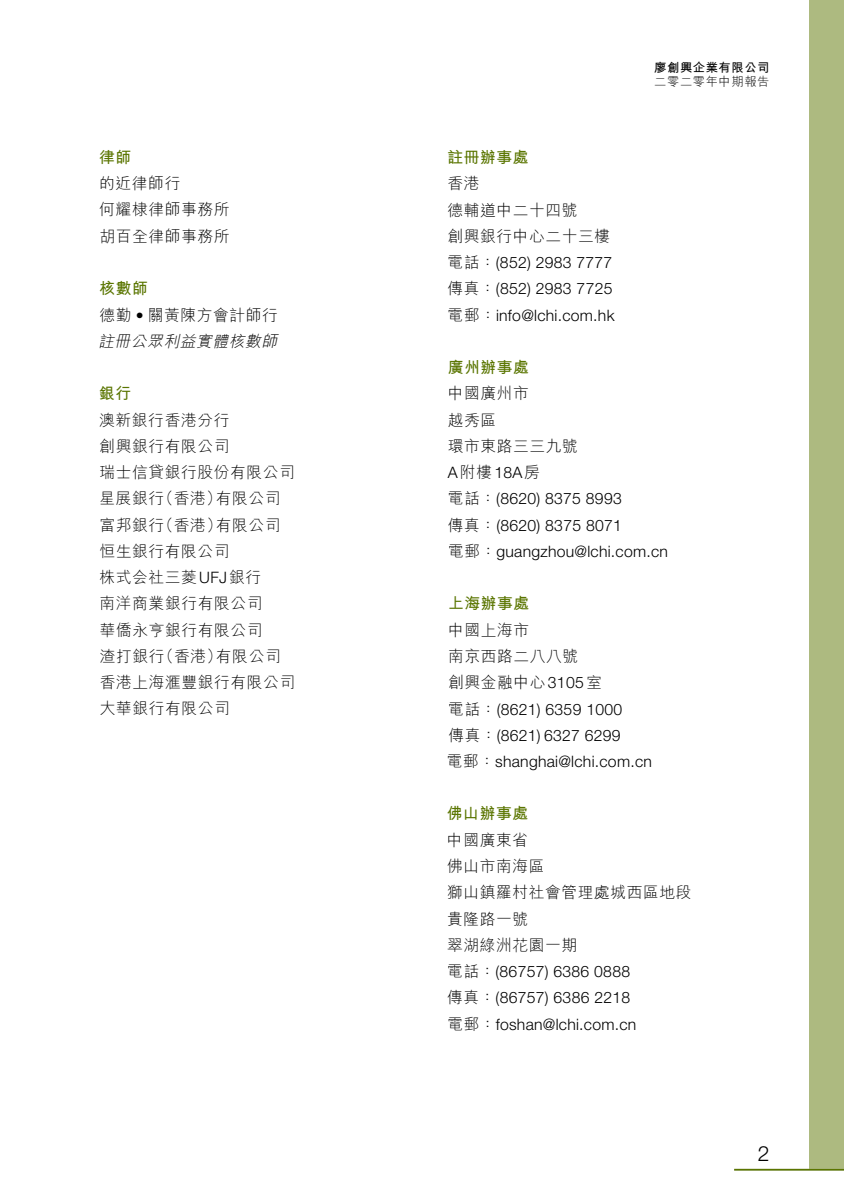
<style>
.page{position:relative;width:844px;height:1191px;background:#fff}
.page>*{position:absolute;margin:0;border:0;box-sizing:border-box;transform-origin:0 0}
.t1{font:300 21px "Helvetica Neue LT Std";color:#000}
.t2{font:300 15.75px/26.2px "M Hei HK";letter-spacing:.035em;color:#000}
.t3{font:300 15.75px/26.2px "Helvetica Neue LT Std";letter-spacing:.015em;color:#000}
.t4{font:italic 300 15.75px/26.2px "M Hei HK";color:#000}
.t5{font:700 15.75px "M Hei HK";letter-spacing:.035em;color:#5a7500}
.t6{font:700 12.25px "M Hei HK";letter-spacing:.05em;color:#000}
.t7{font:300 12.25px "M Hei HK";letter-spacing:.05em;color:#000}
.s1{font-weight:700;font-style:normal;color:#5a7500}
.s2{font-style:normal}
.s3{font-family:"Helvetica Neue LT Std";font-style:normal}
.s4{font-family:"Helvetica Neue LT Std"}
.s5{font-family:"M Hei HK"}
</style>
<div class="page">
<div style="left:809px;top:0;width:34px;height:1169px;background:#adba80"></div>
<hr style="left:734px;top:1168px;width:109px;height:2px;background:#5a7500">
<p class="t5" style="left:99px;top:146px;width:34px">律師</p>
<p class="t2" style="left:99px;top:170px;width:132px">的近律師行<br>何耀棣律師事務所胡百全律師事務所</p>
<p class="t4" style="left:98px;top:275px;width:184px"><span class="s1">核數師<br></span><span class="s2">德勤</span> <span class="s3">•</span> <span class="s2">關黃陳方會計師行</span>註冊公眾利益實體核數師</p>
<p class="t5" style="left:99px;top:382px;width:34px">銀行</p>
<p class="t2" style="left:99px;top:406px;width:132px">澳新銀行香港分行</p>
<p class="t2" style="left:99px;top:433px;width:132px">創興銀行有限公司</p>
<p class="t2" style="left:99px;top:459px;width:197px">瑞士信貸銀行股份有限公司</p>
<p class="t2" style="left:216px;top:485px;width:66px">有限公司</p>
<p class="t2" style="left:158px;top:485px;width:66px">（香港）</p>
<p class="t2" style="left:99px;top:485px;width:66px">星展銀行</p>
<p class="t2" style="left:158px;top:511px;width:66px">（香港）</p>
<p class="t2" style="left:99px;top:511px;width:66px">富邦銀行</p>
<p class="t2" style="left:99px;top:538px;width:132px">恒生銀行有限公司</p>
<p class="t2" style="left:99px;top:564px;width:163px">株式会社三菱<span class="s4">UFJ</span>銀行</p>
<p class="t2" style="left:100px;top:590px;width:164px">南洋商業銀行有限公司</p>
<p class="t2" style="left:100px;top:616px;width:164px">華僑永亨銀行有限公司</p>
<p class="t2" style="left:216px;top:643px;width:66px">有限公司</p>
<p class="t2" style="left:216px;top:511px;width:66px">有限公司</p>
<p class="t2" style="left:158px;top:643px;width:66px">（香港）</p>
<p class="t2" style="left:100px;top:643px;width:197px">渣打銀行<br>香港上海滙豐銀行有限公司大華銀行有限公司</p>
<p class="t6" style="left:654px;top:59px;width:117px">廖創興企業有限公司</p>
<p class="t7" style="left:654px;top:75px;width:117px">二零二零年中期報告</p>
<p class="t5" style="left:447px;top:146px;width:83px">註冊辦事處</p>
<p class="t2" style="left:447px;top:170px;width:164px">香港<br>德輔道中二十四號<br>創興銀行中心二十三樓</p>
<p class="t3" style="left:447px;top:249px;width:168px"><span class="s5">電話：</span>)852( 2983 7777<span class="s5">傳真：</span>)852( 2983 7725<span class="s5">電郵：</span>info@lchi.com.hk</p>
<p class="t5" style="left:447px;top:356px;width:83px">廣州辦事處</p>
<p class="t2" style="left:447px;top:380px;width:132px">中國廣州市<br>越秀區<br>環市東路三三九號</p>
<p class="t3" style="left:447px;top:459px;width:222px">A<span class="s5">附樓</span>18A<span class="s5">房<br>電話：</span>)8620( 8375 8993<br><span class="s5">傳真：</span>)8620( 8375 8071<br><span class="s5">電郵：</span>guangzhou@lchi.com.cn</p>
<p class="t5" style="left:448px;top:592px;width:83px">上海辦事處</p>
<p class="t2" style="left:448px;top:616px;width:155px">中國上海市<br>南京西路二八八號<br>創興金融中心<span class="s4">3105</span>室</p>
<p class="t3" style="left:447px;top:695px;width:206px"><span class="s5">電話：</span>)8621( 6359 1000<br><span class="s5">傳真：</span>)8621( 6327 6299<br><span class="s5">電郵：</span>shanghai@lchi.com.cn</p>
<p class="t5" style="left:447px;top:802px;width:83px">佛山辦事處</p>
<p class="t2" style="left:447px;top:826px;width:246px">中國廣東省<br>佛山市南海區<br>獅山鎮羅村社會管理處城西區地段貴隆路一號<br>翠湖綠洲花園一期</p>
<p class="t3" style="left:447px;top:958px;width:191px"><span class="s5">電話：</span>)86757( 6386 0888<span class="s5">傳真：</span>)86757( 6386 2218<span class="s5">電郵：</span>foshan@lchi.com.cn</p>
<h1 class="t1" style="left:757px;top:1140px;width:13px">2</h1>
</div>
